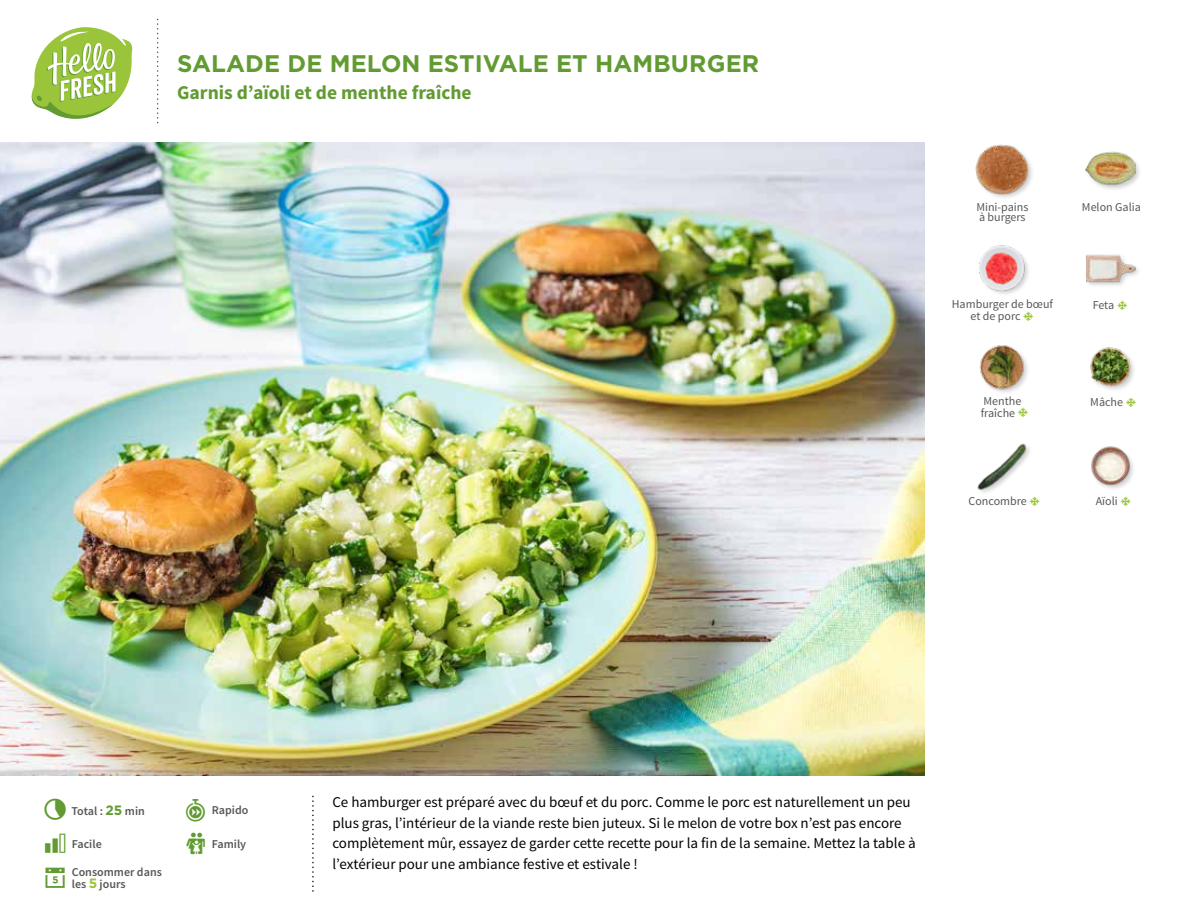
<style>
.page{position:relative;width:1188px;height:918px;background:#fff}
.page>*{position:absolute;margin:0;border:0;box-sizing:border-box;transform-origin:0 0}
.t1{font:700 24px "Gotham";letter-spacing:.005em;color:#619b31}
.t2{font:700 19.5px "Source Sans Pro";color:#619b31}
.t3{font:15px/20.5px "Source Sans Pro";color:#000}
.t4{font:12px "Source Sans Pro";color:#575756}
.t5{font:600 12px/12.9px "Source Sans Pro";color:#575756}
.s1{font-family:"Gotham";font-weight:700;font-size:13.5px;color:#619b31}
.s2{font-family:"Gotham";font-weight:700;font-size:13.5px;color:#9ac43a}
</style>
<div class="page">
<svg style="left:31px;top:27px;width:102px;height:92px"></svg>
<img style="left:0;top:142px;width:925px;height:634px">
<div style="left:1085px;top:152px;width:57px;height:40px;background:#000;opacity:.2"></div>
<img style="left:1085px;top:151px;width:50px;height:41px">
<img style="left:1090px;top:347px;width:44px;height:43px">
<div style="left:1085px;top:254px;width:57px;height:35px;background:#000;opacity:.2"></div>
<img style="left:1085px;top:254px;width:50px;height:35px">
<img style="left:1091px;top:446px;width:42px;height:43px">
<div style="left:975px;top:144px;width:59px;height:57px;background:#000;opacity:.2"></div>
<img style="left:975px;top:144px;width:55px;height:54px">
<img style="left:979px;top:345px;width:49px;height:48px">
<img style="left:977px;top:443px;width:53px;height:50px">
<img style="left:979px;top:245px;width:49px;height:49px">
<h1 class="t1" style="left:177px;top:48px;width:584px">SALADE DE MELON ESTIVALE ET HAMBURGER</h1>
<h2 class="t2" style="left:177px;top:80px;width:296px">Garnis d’aïoli et de menthe fraîche</h2>
<p class="t4" style="left:976px;top:199px;width:54px">Mini-pains</p>
<p class="t4" style="left:1082px;top:199px;width:60px">Melon Galia</p>
<p class="t4" style="left:979px;top:210px;width:48px">à burgers</p>
<p class="t4" style="left:952px;top:296px;width:103px">Hamburger de bœuf</p>
<p class="t4" style="left:1093px;top:298px;width:23px">Feta</p>
<p class="t4" style="left:971px;top:308px;width:51px">et de porc</p>
<p class="t4" style="left:984px;top:393px;width:39px">Menthe</p>
<p class="t4" style="left:1090px;top:395px;width:34px">Mâche</p>
<p class="t4" style="left:981px;top:405px;width:36px">fraîche</p>
<p class="t4" style="left:969px;top:494px;width:60px">Concombre</p>
<p class="t4" style="left:1096px;top:494px;width:23px">Aïoli</p>
<p class="t5" style="left:71px;top:805px;width:75px">Total : <span class="s1">25</span> min</p>
<p class="t5" style="left:212px;top:804px;width:38px">Rapido</p>
<p class="t5" style="left:72px;top:838px;width:31px">Facile</p>
<p class="t5" style="left:212px;top:838px;width:36px">Family</p>
<p class="t5" style="left:72px;top:865px;width:92px">Consommer dans les <span class="s2">5</span> jours</p>
<p class="t3" style="left:332px;top:792px;width:585px">Ce hamburger est préparé avec du bœuf et du porc. Comme le porc est naturellement un peu plus gras, l’intérieur de la viande reste bien juteux. Si le melon de votre box n’est pas encore complètement mûr, essayez de garder cette recette pour la fin de la semaine. Mettez la table à l’extérieur pour une ambiance festive et estivale !</p>
</div>
